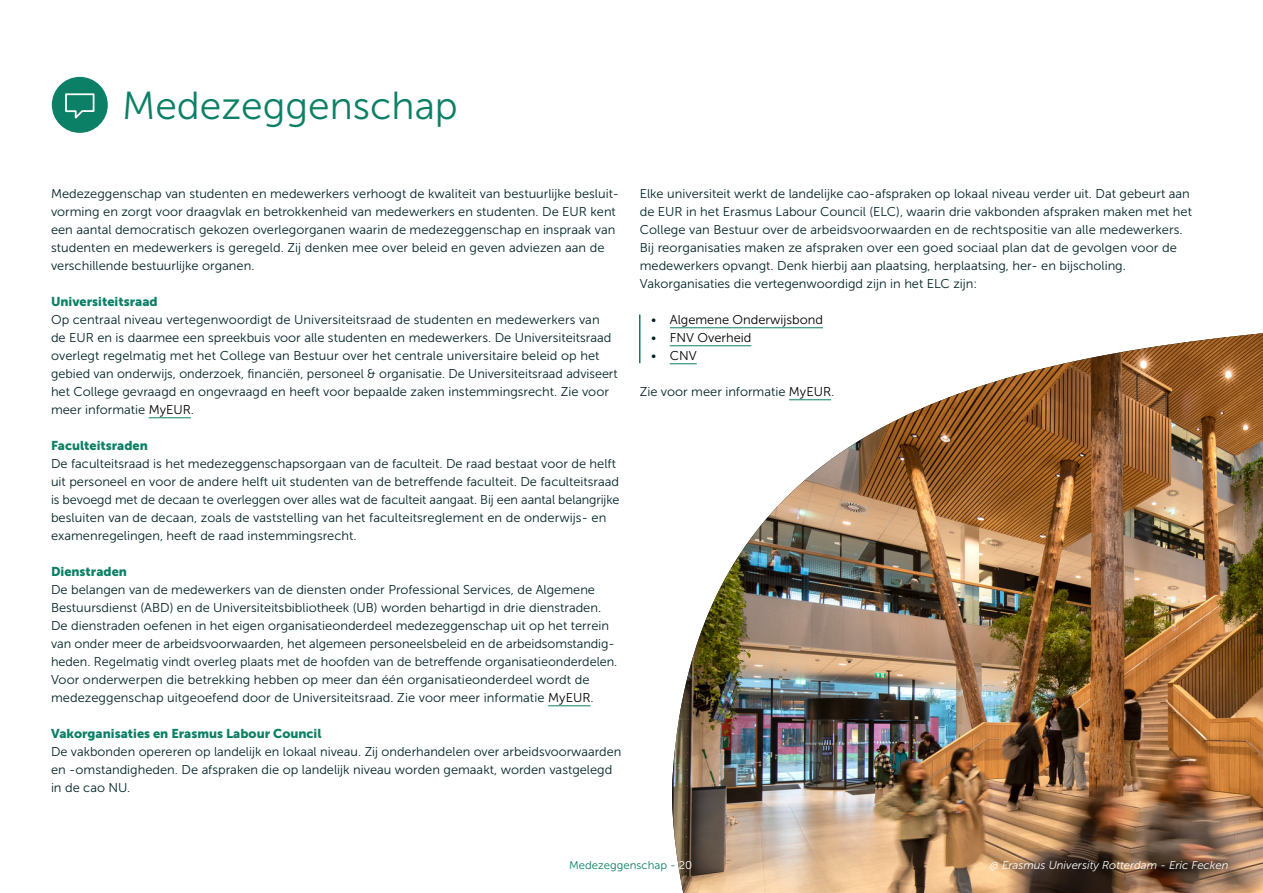
<style>
.page{position:relative;width:1263px;height:893px;background:#fff}
.page>*{position:absolute;margin:0;border:0;box-sizing:border-box;transform-origin:0 0}
.H1_-_EUR_-_titel{font:39px "Museo Sans 300";color:#0c8066}
.Brood{font:12.75px/18px "Museo Sans 300";color:#002328}
.H2_-_EUR_-_Sub_Kop{font:12.75px "Museo Sans 900";color:#0c8066}
.t1{font:12.75px "Museo Sans 300";color:#000}
.t2{font:italic 11.25px "Museo Sans 300";color:#fff}
.t3{font:11.25px "Museo Sans 300";color:#0c8066}
.s1{color:#000}
.s2{color:#002328}
.s3{color:#fff}
</style>
<div class="page">
<hr style="left:149px;top:417px;width:42px;height:1px;background:#0c8066">
<hr style="left:548px;top:705px;width:43px;height:1px;background:#0c8066">
<hr style="left:639px;top:314px;width:1px;height:49px;background:#0c8066">
<div style="left:52px;top:77px;width:56px;height:56px;background:#0c8066;border-radius:50%"></div>
<svg style="left:65px;top:93px;width:30px;height:26px"></svg>
<img style="left:671px;top:333px;width:592px;height:560px">
<h1 class="H1_-_EUR_-_titel" style="left:122px;top:85px;width:337px">Medezeggenschap</h1>
<p class="Brood" style="left:51px;top:185px;width:567px">Medezeggenschap van studenten en medewerkers verhoogt de kwaliteit van bestuurlijke besluit&shy;vorming en zorgt voor draagvlak en betrokkenheid van medewerkers en studenten. De EUR kent een aantal democratisch gekozen overlegorganen waarin de medezeggenschap en inspraak van studenten en medewerkers is geregeld. Zij denken mee over beleid en geven adviezen aan de verschillende bestuurlijke organen.</p>
<h2 class="H2_-_EUR_-_Sub_Kop" style="left:51px;top:294px;width:108px">Universiteitsraad</h2>
<p class="Brood" style="left:51px;top:311px;width:568px">Op centraal niveau vertegenwoordigt de Universiteitsraad de studenten en medewerkers van<br>de EUR en is daarmee een spreekbuis voor alle studenten en medewerkers. De Universiteitsraad overlegt regelmatig met het College van Bestuur over het centrale universitaire beleid op het gebied van onderwijs, onderzoek, financiën, personeel &amp; organisatie. De Universiteitsraad adviseert het College gevraagd en ongevraagd en heeft voor bepaalde zaken instemmingsrecht. Zie voor meer informatie <span class="s1">MyEUR</span>.</p>
<h2 class="H2_-_EUR_-_Sub_Kop" style="left:51px;top:438px;width:98px">Faculteitsraden</h2>
<p class="Brood" style="left:51px;top:455px;width:570px">De faculteitsraad is het medezeggenschapsorgaan van de faculteit. De raad bestaat voor de helft uit personeel en voor de andere helft uit studenten van de betreffende faculteit. De faculteitsraad is bevoegd met de decaan te overleggen over alles wat de faculteit aangaat. Bij een aantal belangrijke besluiten van de decaan, zoals de vaststelling van het faculteitsreglement en de onderwijs- en examenregelingen, heeft de raad instemmingsrecht.</p>
<h2 class="H2_-_EUR_-_Sub_Kop" style="left:51px;top:564px;width:77px">Dienstraden</h2>
<p class="Brood" style="left:51px;top:581px;width:568px">De belangen van de medewerkers van de diensten onder Professional Services, de Algemene Bestuursdienst (ABD) en de Universiteitsbibliotheek (UB) worden behartigd in drie dienstraden.<br>De dienstraden oefenen in het eigen organisatieonderdeel medezeggenschap uit op het terrein van onder meer de arbeidsvoorwaarden, het algemeen personeelsbeleid en de arbeidsomstandig&shy;heden. Regelmatig vindt overleg plaats met de hoofden van de betreffende organisatieonderdelen.<br>Voor onderwerpen die betrekking hebben op meer dan één organisatieonderdeel wordt de medezeggenschap uitgeoefend door de Universiteitsraad. Zie voor meer informatie <span class="s1">MyEUR</span>.</p>
<h2 class="H2_-_EUR_-_Sub_Kop" style="left:51px;top:726px;width:272px">Vakorganisaties en Erasmus Labour Council</h2>
<p class="Brood" style="left:51px;top:743px;width:572px">De vakbonden opereren op landelijk en lokaal niveau. Zij onderhandelen over arbeidsvoorwaarden en -omstandigheden. De afspraken die op landelijk niveau worden gemaakt, worden vastgelegd in de cao NU.</p>
<p class="Brood" style="left:640px;top:185px;width:554px">Elke universiteit werkt de landelijke cao-afspraken op lokaal niveau verder uit. Dat gebeurt aan de EUR in het Erasmus Labour Council (ELC), waarin drie vakbonden afspraken maken met het College van Bestuur over de arbeidsvoorwaarden en de rechtspositie van alle medewerkers.<br>Bij reorganisaties maken ze afspraken over een goed sociaal plan dat de gevolgen voor de medewerkers opvangt. Denk hierbij aan plaatsing, herplaatsing, her- en bijscholing.<br>Vakorganisaties die vertegenwoordigd zijn in het ELC zijn:</p>
<p class="t1" style="left:651px;top:313px;width:173px"><span class="s2">•</span> Algemene Onderwijsbond</p>
<p class="t1" style="left:651px;top:331px;width:102px"><span class="s2">•</span> FNV Overheid</p>
<p class="t1" style="left:651px;top:349px;width:47px"><span class="s2">•</span> CNV</p>
<p class="Brood" style="left:640px;top:383px;width:196px">Zie voor meer informatie <span class="s1">MyEUR</span>.</p>
<p class="t3" style="left:569px;top:859px;width:125px">Medezeggenschap - <span class="s3">20</span></p>
<p class="t2" style="left:990px;top:859px;width:240px">@ Erasmus University Rotterdam - Eric Fecken</p>
</div>
